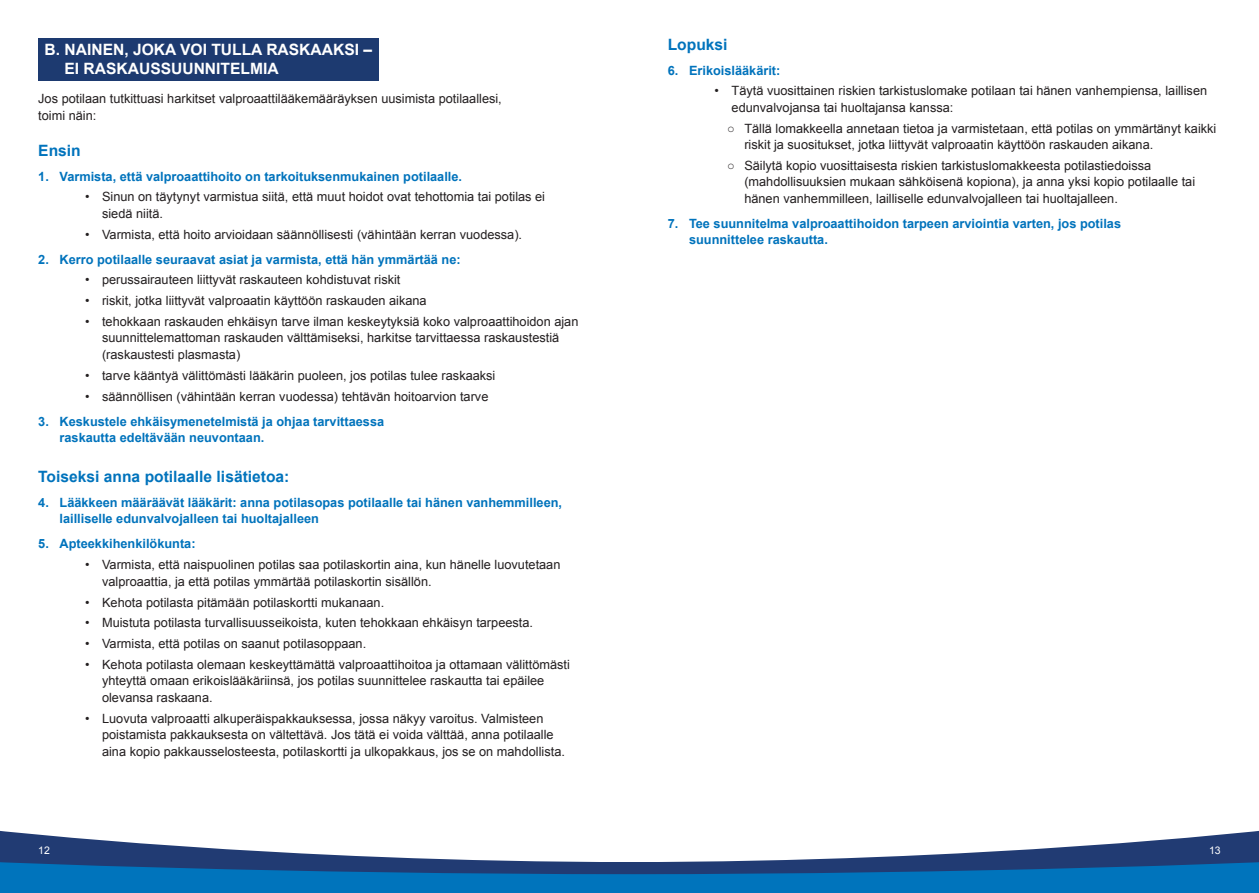
<style>
.page{position:relative;width:1259px;height:893px;background:#fff}
.page>*{position:absolute;margin:0;border:0;box-sizing:border-box;transform-origin:0 0}
.t1{font:700 15.6px/18.8px "Arial";color:#fff}
.t2{font:700 15.6px "Arial";color:#0073bc}
.t3{font:12.75px/16.5px "Arial";color:#231f20}
.t4{font:700 12.75px/16.5px "Arial";color:#0073bc}
.t5{font:10.5px "Arial";color:#fff}
</style>
<div class="page">
<svg style="left:0;top:830px;width:1259px;height:63px"></svg>
<div style="left:38px;top:38px;width:340px;height:43px;background:#1d3a70"></div>
<p class="t1" style="left:64px;top:41px;width:309px;text-indent:-20px">B. NAINEN, JOKA VOI TULLA RASKAAKSI –<br>EI RASKAUSSUUNNITELMIA</p>
<p class="t3" style="left:38px;top:91px;width:465px">Jos potilaan tutkittuasi harkitset valproaattilääkemääräyksen uusimista potilaallesi, toimi näin:</p>
<p class="t2" style="left:38px;top:140px;width:44px">Ensin</p>
<p class="t4" style="left:38px;top:168px;width:425px">1. Varmista, että valproaattihoito on tarkoituksenmukainen potilaalle.</p>
<p class="t3" style="left:102px;top:189px;width:444px;text-indent:-17px">• Sinun on täytynyt varmistua siitä, että muut hoidot ovat tehottomia tai potilas ei siedä niitä.</p>
<p class="t3" style="left:85px;top:226px;width:438px">• Varmista, että hoito arvioidaan säännöllisesti (vähintään kerran vuodessa).</p>
<p class="t4" style="left:38px;top:251px;width:424px">2. Kerro potilaalle seuraavat asiat ja varmista, että hän ymmärtää ne:</p>
<p class="t3" style="left:85px;top:272px;width:317px">• perussairauteen liittyvät raskauteen kohdistuvat riskit</p>
<p class="t3" style="left:85px;top:293px;width:343px">• riskit, jotka liittyvät valproaatin käyttöön raskauden aikana</p>
<p class="t3" style="left:102px;top:313px;width:478px;text-indent:-17px">• tehokkaan raskauden ehkäisyn tarve ilman keskeytyksiä koko valproaattihoidon ajan suunnittelemattoman raskauden välttämiseksi, harkitse tarvittaessa raskaustestiä (raskaustesti plasmasta)</p>
<p class="t3" style="left:85px;top:367px;width:412px">• tarve kääntyä välittömästi lääkärin puoleen, jos potilas tulee raskaaksi</p>
<p class="t3" style="left:85px;top:388px;width:405px">• säännöllisen (vähintään kerran vuodessa) tehtävän hoitoarvion tarve</p>
<p class="t4" style="left:60px;top:413px;width:326px;text-indent:-21px">3. Keskustele ehkäisymenetelmistä ja ohjaa tarvittaessa raskautta edeltävään neuvontaan.</p>
<p class="t2" style="left:38px;top:466px;width:253px">Toiseksi anna potilaalle lisätietoa:</p>
<p class="t4" style="left:60px;top:495px;width:504px;text-indent:-21px">4. Lääkkeen määräävät lääkärit: anna potilasopas potilaalle tai hänen vanhemmilleen, lailliselle edunvalvojalleen tai huoltajalleen</p>
<p class="t4" style="left:38px;top:536px;width:159px">5. Apteekkihenkilökunta:</p>
<p class="t3" style="left:102px;top:557px;width:460px;text-indent:-17px">• Varmista, että naispuolinen potilas saa potilaskortin aina, kun hänelle luovutetaan valproaattia, ja että potilas ymmärtää potilaskortin sisällön.</p>
<p class="t3" style="left:85px;top:594px;width:301px">• Kehota potilasta pitämään potilaskortti mukanaan.</p>
<p class="t3" style="left:85px;top:615px;width:449px">• Muistuta potilasta turvallisuusseikoista, kuten tehokkaan ehkäisyn tarpeesta.</p>
<p class="t3" style="left:85px;top:635px;width:283px">• Varmista, että potilas on saanut potilasoppaan.</p>
<p class="t3" style="left:102px;top:656px;width:469px;text-indent:-17px">• Kehota potilasta olemaan keskeyttämättä valproaattihoitoa ja ottamaan välittömästi yhteyttä omaan erikoislääkäriinsä, jos potilas suunnittelee raskautta tai epäilee olevansa raskaana.</p>
<p class="t3" style="left:102px;top:710px;width:464px;text-indent:-17px">• Luovuta valproaatti alkuperäispakkauksessa, jossa näkyy varoitus. Valmisteen poistamista pakkauksesta on vältettävä. Jos tätä ei voida välttää, anna potilaalle aina kopio pakkausselosteesta, potilaskortti ja ulkopakkaus, jos se on mahdollista.</p>
<p class="t2" style="left:668px;top:34px;width:61px">Lopuksi</p>
<p class="t4" style="left:668px;top:62px;width:114px">6. Erikoislääkärit:</p>
<p class="t3" style="left:731px;top:83px;width:477px;text-indent:-17px">• Täytä vuosittainen riskien tarkistuslomake potilaan tai hänen vanhempiensa, laillisen edunvalvojansa tai huoltajansa kanssa:</p>
<p class="t3" style="left:744px;top:120px;width:473px;text-indent:-17px">○ Tällä lomakkeella annetaan tietoa ja varmistetaan, että potilas on ymmärtänyt kaikki riskit ja suositukset, jotka liittyvät valproaatin käyttöön raskauden aikana.</p>
<p class="t3" style="left:744px;top:157px;width:452px;text-indent:-17px">○ Säilytä kopio vuosittaisesta riskien tarkistuslomakkeesta potilastiedoissa (mahdollisuuksien mukaan sähköisenä kopiona), ja anna yksi kopio potilaalle tai hänen vanhemmilleen, lailliselle edunvalvojalleen tai huoltajalleen.</p>
<p class="t4" style="left:689px;top:216px;width:433px;text-indent:-21px">7. Tee suunnitelma valproaattihoidon tarpeen arviointia varten, jos potilas suunnittelee raskautta.</p>
<p class="t5" style="left:38px;top:844px;width:13px">12</p>
<p class="t5" style="left:1209px;top:844px;width:13px">13</p>
</div>
